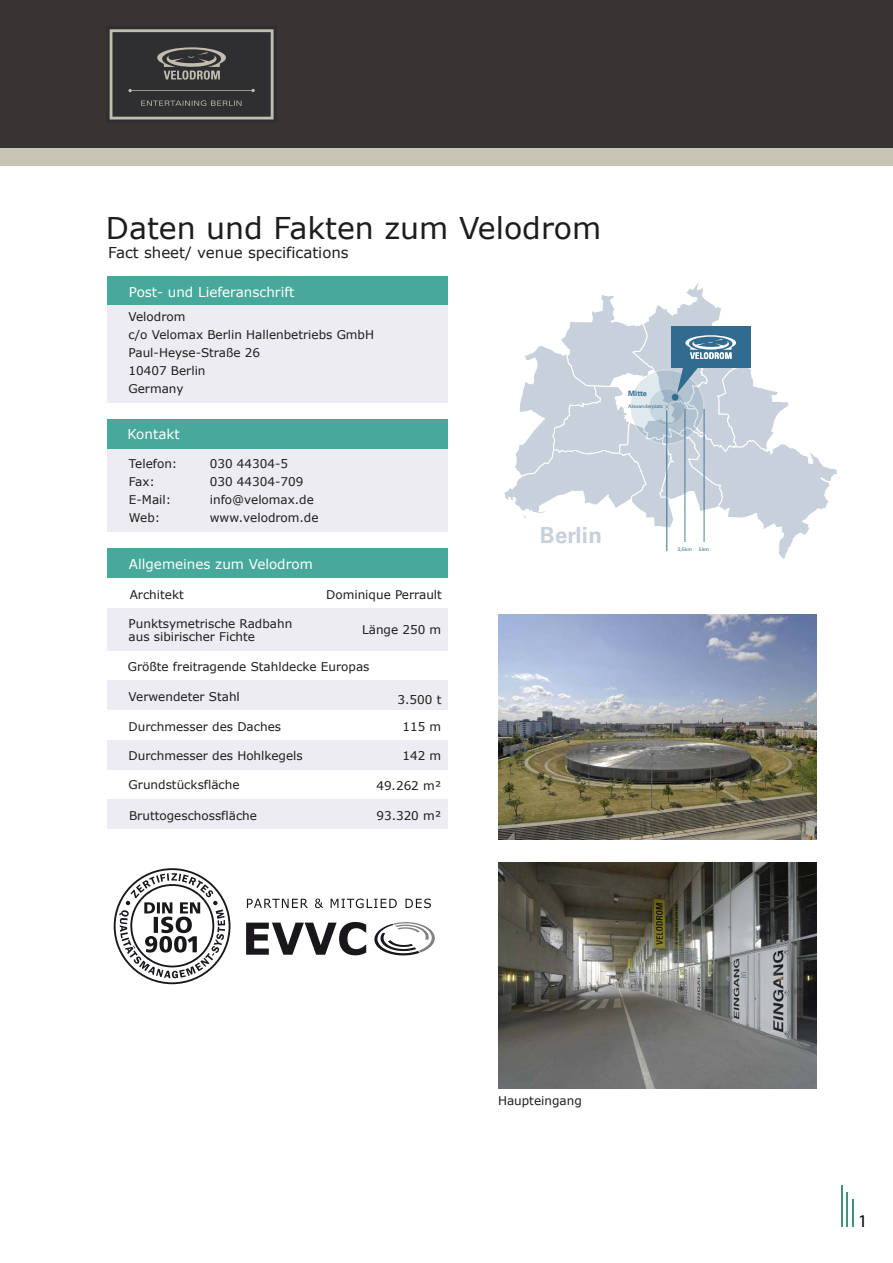
<style>
.page{position:relative;width:893px;height:1263px;background:#fff}
.page>*{position:absolute;margin:0;border:0;box-sizing:border-box;transform-origin:0 0}
.t1{font:30px "Verdana";color:#1d1d1b}
.t2{font:700 22.2px "Univers LT Std";letter-spacing:.01em;color:#c8d1db}
.t3{font:18px "Myriad Pro";color:#000}
.t4{font:15px "Verdana";color:#1d1d1b}
.t5{font:13.5px "Verdana";color:#fff}
.t6{font:12px/18px "Verdana";color:#1d1d1b}
.t7{font:700 7.35px "Univers LT Std";color:#316c90}
.t8{font:4.95px "Univers LT Std";color:#316c90}
</style>
<div class="page">
<div style="left:108px;top:276px;width:340px;height:30px;background:#46a99b"></div>
<div style="left:108px;top:419px;width:340px;height:30px;background:#46a99b"></div>
<div style="left:108px;top:306px;width:340px;height:97px;background:#ececf2"></div>
<div style="left:108px;top:449px;width:340px;height:83px;background:#ececf2"></div>
<div style="left:108px;top:548px;width:340px;height:30px;background:#46a99b"></div>
<div style="left:108px;top:680px;width:340px;height:30px;background:#ececf2"></div>
<div style="left:108px;top:799px;width:340px;height:30px;background:#ececf2"></div>
<div style="left:108px;top:740px;width:340px;height:30px;background:#ececf2"></div>
<div style="left:108px;top:608px;width:340px;height:42px;background:#ececf2"></div>
<svg style="left:114px;top:868px;width:116px;height:116px"></svg>
<svg style="left:247px;top:898px;width:184px;height:10px"></svg>
<svg style="left:374px;top:922px;width:61px;height:33px"></svg>
<svg style="left:246px;top:922px;width:120px;height:33px"></svg>
<div style="left:0;top:0;width:893px;height:149px;background:#393434"></div>
<div style="left:0;top:149px;width:893px;height:17px;background:#cac4b5"></div>
<svg style="left:109px;top:29px;width:165px;height:91px"></svg>
<svg style="left:504px;top:284px;width:335px;height:275px"></svg>
<hr style="left:841px;top:1185px;width:1px;height:42px;background:#408f80">
<hr style="left:847px;top:1192px;width:1px;height:35px;background:#408f80">
<svg style="left:852px;top:1199px;width:1px;height:28px"></svg>
<img style="left:498px;top:614px;width:319px;height:226px">
<img style="left:498px;top:863px;width:319px;height:225px">
<h1 class="t1" style="left:106px;top:208px;width:497px">Daten und Fakten zum Velodrom</h1>
<p class="t4" style="left:108px;top:242px;width:242px">Fact sheet/ venue specifications</p>
<p class="t5" style="left:129px;top:283px;width:167px">Post- und Lieferanschrift</p>
<p class="t6" style="left:129px;top:308px;width:247px">Velodrom<br>c/o Velomax Berlin Hallenbetriebs GmbH<br>Paul-Heyse-Straße 26<br>10407 Berlin<br>Germany</p>
<p class="t5" style="left:127px;top:425px;width:54px">Kontakt</p>
<p class="t6" style="left:129px;top:455px;width:50px">Telefon:<br>Fax:<br>E-Mail:<br>Web:</p>
<p class="t6" style="left:210px;top:455px;width:110px">030 44304-5<br>030 44304-709 info@velomax.de www.velodrom.de</p>
<p class="t5" style="left:129px;top:554px;width:185px">Allgemeines zum Velodrom</p>
<p class="t6" style="left:130px;top:585px;width:56px">Architekt</p>
<p class="t6" style="left:129px;top:617px;width:165px;line-height:12.8px">Punktsymetrische Radbahn aus sibirischer Fichte</p>
<p class="t6" style="left:362px;top:621px;width:81px">Länge 250 m</p>
<p class="t6" style="left:326px;top:585px;width:117px">Dominique Perrault</p>
<p class="t6" style="left:128px;top:658px;width:243px">Größte freitragende Stahldecke Europas</p>
<p class="t6" style="left:129px;top:688px;width:113px">Verwendeter Stahl</p>
<p class="t6" style="left:398px;top:690px;width:45px">3.500 t</p>
<p class="t6" style="left:129px;top:717px;width:154px">Durchmesser des Daches</p>
<p class="t6" style="left:129px;top:747px;width:176px">Durchmesser des Hohlkegels</p>
<p class="t6" style="left:402px;top:717px;width:40px">115 m</p>
<p class="t6" style="left:402px;top:746px;width:40px">142 m</p>
<p class="t6" style="left:129px;top:776px;width:112px">Grundstücksfläche</p>
<p class="t6" style="left:376px;top:777px;width:66px">49.262 m²</p>
<p class="t6" style="left:129px;top:806px;width:129px">Bruttogeschossfläche</p>
<p class="t6" style="left:376px;top:807px;width:66px">93.320 m²</p>
<h2 class="t2" style="left:540px;top:522px;width:63px">Berlin</h2>
<p class="t7" style="left:628px;top:389px;width:20px">Mitte</p>
<p class="t8" style="left:628px;top:403px;width:36px">Alexanderplatz</p>
<p class="t8" style="left:678px;top:546px;width:16px">2,5km</p>
<p class="t8" style="left:699px;top:546px;width:12px">5km</p>
<p class="t6" style="left:498px;top:1092px;width:85px">Haupteingang</p>
<h3 class="t3" style="left:858px;top:1210px;width:11px">1</h3>
</div>
